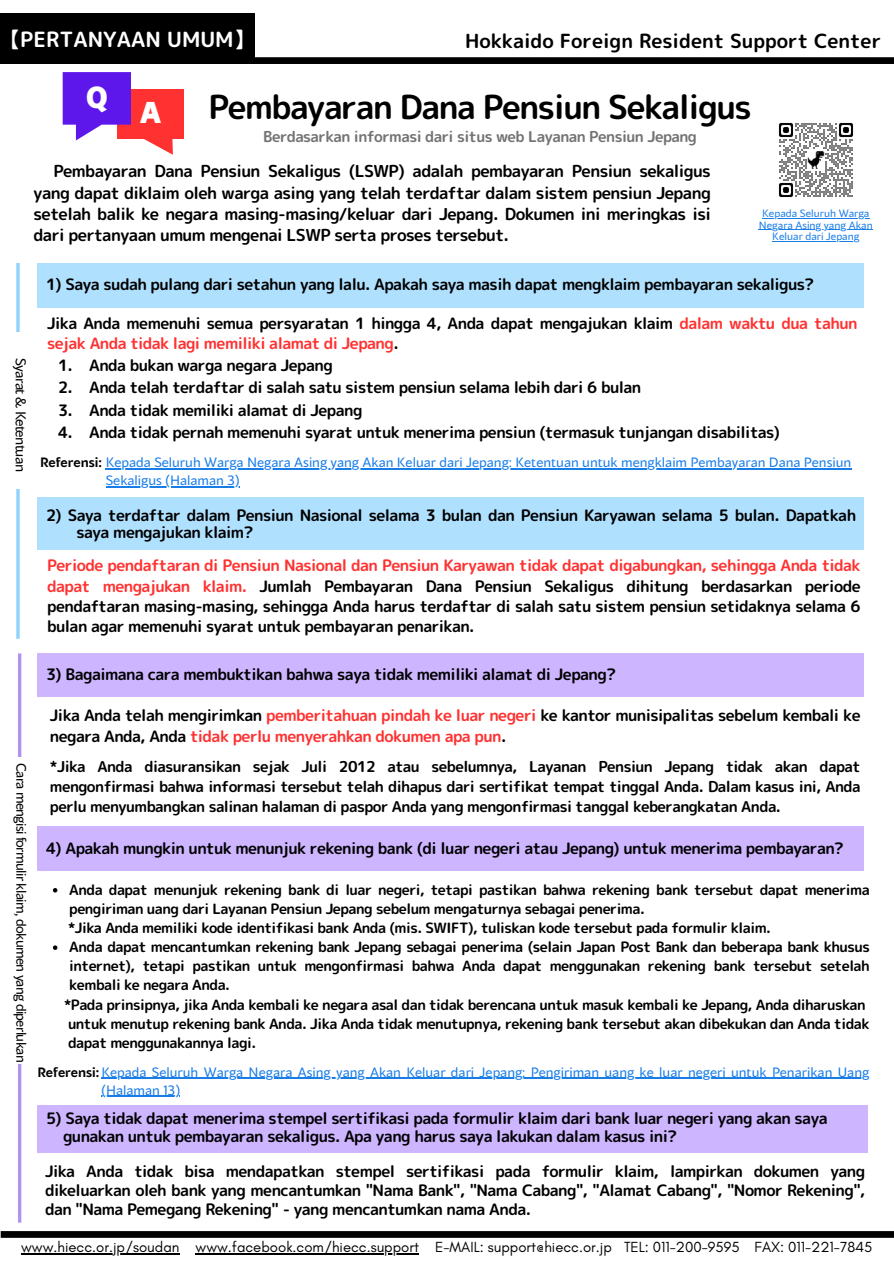
<style>
.page{position:relative;width:894px;height:1264px;background:#fff}
.page>*{position:absolute;margin:0;border:0;box-sizing:border-box;transform-origin:0 0}
.t1{font:33px "rounded mplus 1 p bold";letter-spacing:-.045em;color:#000}
.t2{font:27px "Canva Rodin Cattleya Pro UB";color:#fff}
.t3{font:21px "rounded mplus 1 p bold";color:#fff}
.t4{font:19.5px "rounded mplus 1 p bold";color:#000}
.t5{font:16.5px/21.3px "rounded mplus 1 p bold";letter-spacing:-.035em;color:#000;text-align:justify}
.t6{font:15.75px/20.2px "rounded mplus 1 p bold";letter-spacing:-.035em;color:#000}
.t7{font:15px/20px "rounded mplus 1 p bold";letter-spacing:-.035em;color:#000;text-align:justify}
.t8{font:15px "rounded mplus 1 p bold";letter-spacing:-.035em;color:#737373}
.t9{font:14.85px "Glacial Indifference";color:#000}
.t10{font:14.25px/19.2px "rounded mplus 1 p bold";letter-spacing:-.035em;color:#000}
.t11{font:14.25px "Blacker Sans Pro";letter-spacing:-.045em;color:#000}
.t12{font:13.65px "Blacker Sans Pro";letter-spacing:-.045em;color:#000}
.t13{font:13.5px "Blacker Sans Pro";color:#197de8}
.t14{font:10.5px "Blacker Sans Pro";color:#197de8}
.s1{color:#ff3131}
.s2{font-weight:700;color:#000}
</style>
<div class="page">
<div style="left:6px;top:57px;width:887px;height:7px;background:#000"></div>
<div style="left:0;top:14px;width:254px;height:50px;background:#000"></div>
<svg style="left:1px;top:1231px;width:892px;height:6px;background:#030303"></svg>
<div style="left:118px;top:90px;width:66px;height:49px;background:#ff3131"></div>
<svg style="left:63px;top:72px;width:110px;height:83px"></svg>
<div style="left:37px;top:263px;width:826px;height:44px;background:#afe1ff"></div>
<div style="left:37px;top:498px;width:826px;height:52px;background:#afe1ff"></div>
<div style="left:37px;top:653px;width:826px;height:44px;background:#ceb5ff"></div>
<div style="left:37px;top:826px;width:826px;height:44px;background:#ceb5ff"></div>
<svg style="left:16px;top:263px;width:4px;height:375px"></svg>
<div style="left:9px;top:332px;width:22px;height:156px;background:#fff"></div>
<hr style="left:18px;top:653px;width:3px;height:569px;background:#b291f4">
<div style="left:10px;top:757px;width:21px;height:307px;background:#fff"></div>
<div style="left:37px;top:1105px;width:830px;height:47px;background:#ceb5ff"></div>
<img style="left:778px;top:122px;width:76px;height:76px">
<hr style="left:21px;top:1253px;width:158px;height:1px;background:#000">
<hr style="left:195px;top:1253px;width:224px;height:1px;background:#000">
<svg style="left:53px;top:888px;width:4px;height:4px"></svg>
<svg style="left:53px;top:945px;width:4px;height:4px"></svg>
<hr style="left:106px;top:468px;width:745px;height:1px;background:#197de8">
<hr style="left:106px;top:486px;width:134px;height:1px;background:#197de8">
<hr style="left:101px;top:1077px;width:768px;height:1px;background:#197de8">
<hr style="left:101px;top:1095px;width:79px;height:1px;background:#197de8">
<hr style="left:762px;top:218px;width:107px;height:1px;background:#197de8">
<hr style="left:758px;top:229px;width:114px;height:1px;background:#197de8">
<hr style="left:772px;top:241px;width:87px;height:1px;background:#197de8">
<p class="t3" style="left:-1px;top:24px;width:257px">【PERTANYAAN UMUM】</p>
<h1 class="t4" style="left:465px;top:27px;width:417px">Hokkaido Foreign Resident Support Center</h1>
<h3 class="t2" style="left:86px;top:84px;width:24px">Q</h3>
<p class="t1" style="left:208px;top:84px;width:544px">Pembayaran Dana Pensiun Sekaligus</p>
<h2 class="t2" style="left:140px;top:99px;width:22px">A</h2>
<p class="t8" style="left:263px;top:126px;width:435px">Berdasarkan informasi dari situs web Layanan Pensiun Jepang</p>
<p class="t5" style="left:34px;top:160px;width:678px;text-indent:20px">Pembayaran Dana Pensiun Sekaligus (LSWP) adalah pembayaran Pensiun sekaligus yang dapat diklaim oleh warga asing yang telah terdaftar dalam sistem pensiun Jepang setelah balik ke negara masing-masing/keluar dari Jepang. Dokumen ini meringkas isi dari pertanyaan umum mengenai LSWP serta proses tersebut.</p>
<h4 class="t14" style="left:762px;top:207px;width:109px">Kepada Seluruh Warga</h4>
<p class="t14" style="left:758px;top:218px;width:115px">Negara Asing yang Akan</p>
<h5 class="t14" style="left:772px;top:230px;width:88px">Keluar dari Jepang</h5>
<h4 class="t11" style="left:30px;top:358px;width:115px;rotate:90deg">Syarat &amp; Ketentuan</h4>
<p class="t12" style="left:30px;top:762px;width:301px;rotate:90deg">Cara mengisi formulir klaim, dokumen yang diperlukan</p>
<p class="t6" style="left:46px;top:273px;width:769px">1) Saya sudah pulang dari setahun yang lalu. Apakah saya masih dapat mengklaim pembayaran sekaligus?</p>
<p class="t6" style="left:47px;top:313px;width:811px">Jika Anda memenuhi semua persyaratan 1 hingga 4, Anda dapat mengajukan klaim <span class="s1">dalam waktu dua tahun sejak Anda tidak lagi memiliki alamat di Jepang</span>.</p>
<p class="t6" style="left:58px;top:354px;width:276px">1. Anda bukan warga negara Jepang</p>
<p class="t6" style="left:58px;top:377px;width:584px">2. Anda telah terdaftar di salah satu sistem pensiun selama lebih dari 6 bulan</p>
<p class="t6" style="left:58px;top:399px;width:306px">3. Anda tidak memiliki alamat di Jepang</p>
<p class="t6" style="left:58px;top:422px;width:723px">4. Anda tidak pernah memenuhi syarat untuk menerima pensiun (termasuk tunjangan disabilitas)</p>
<p class="t13" style="left:40px;top:454px;width:812px"><span class="s2">Referensi:</span> Kepada Seluruh Warga Negara Asing yang Akan Keluar dari Jepang: Ketentuan untuk mengklaim Pembayaran Dana Pensiun</p>
<p class="t13" style="left:106px;top:472px;width:135px">Sekaligus (Halaman 3)</p>
<h4 class="t6" style="left:76px;top:506px;width:781px;line-height:16.8px;text-indent:-30px">2) Saya terdaftar dalam Pensiun Nasional selama 3 bulan dan Pensiun Karyawan selama 5 bulan. Dapatkah saya mengajukan klaim?</h4>
<p class="t6" style="left:47px;top:555px;width:814px;text-align:justify"><span class="s1">Periode pendaftaran di Pensiun Nasional dan Pensiun Karyawan tidak dapat digabungkan, sehingga Anda tidak dapat mengajukan klaim.</span> Jumlah Pembayaran Dana Pensiun Sekaligus dihitung berdasarkan periode pendaftaran masing-masing, sehingga Anda harus terdaftar di salah satu sistem pensiun setidaknya selama 6 bulan agar memenuhi syarat untuk pembayaran penarikan.</p>
<p class="t6" style="left:46px;top:663px;width:571px">3) Bagaimana cara membuktikan bahwa saya tidak memiliki alamat di Jepang?</p>
<p class="t6" style="left:50px;top:704px;width:812px;line-height:20.7px">Jika Anda telah mengirimkan <span class="s1">pemberitahuan pindah ke luar negeri</span> ke kantor munisipalitas sebelum kembali ke negara Anda, Anda <span class="s1">tidak perlu menyerahkan dokumen apa pun</span>.</p>
<p class="t7" style="left:50px;top:756px;width:812px">*Jika Anda diasuransikan sejak Juli 2012 atau sebelumnya, Layanan Pensiun Jepang tidak akan dapat mengonfirmasi bahwa informasi tersebut telah dihapus dari sertifikat tempat tinggal Anda. Dalam kasus ini, Anda perlu menyumbangkan salinan halaman di paspor Anda yang mengonfirmasi tanggal keberangkatan Anda.</p>
<h6 class="t6" style="left:46px;top:838px;width:799px">4) Apakah mungkin untuk menunjuk rekening bank (di luar negeri atau Jepang) untuk menerima pembayaran?</h6>
<p class="t10" style="left:69px;top:879px;width:801px">Anda dapat menunjuk rekening bank di luar negeri, tetapi pastikan bahwa rekening bank tersebut dapat menerima pengiriman uang dari Layanan Pensiun Jepang sebelum mengaturnya sebagai penerima.</p>
<p class="t10" style="left:68px;top:918px;width:704px">*Jika Anda memiliki kode identifikasi bank Anda (mis. SWIFT), tuliskan kode tersebut pada formulir klaim.</p>
<p class="t10" style="left:69px;top:937px;width:801px;text-align:justify">Anda dapat mencantumkan rekening bank Jepang sebagai penerima (selain Japan Post Bank dan beberapa bank khusus internet), tetapi pastikan untuk mengonfirmasi bahwa Anda dapat menggunakan rekening bank tersebut setelah kembali ke negara Anda.</p>
<p class="t10" style="left:64px;top:994px;width:806px">*Pada prinsipnya, jika Anda kembali ke negara asal dan tidak berencana untuk masuk kembali ke Jepang, Anda diharuskan untuk menutup rekening bank Anda. Jika Anda tidak menutupnya, rekening bank tersebut akan dibekukan dan Anda tidak</p>
<p class="t10" style="left:68px;top:1032px;width:189px">dapat menggunakannya lagi.</p>
<p class="t13" style="left:37px;top:1063px;width:833px"><span class="s2">Referensi:</span>Kepada Seluruh Warga Negara Asing yang Akan Keluar dari Jepang: Pengiriman uang ke luar negeri untuk Penarikan Uang</p>
<h6 class="t13" style="left:101px;top:1081px;width:80px">(Halaman 13)</h6>
<h6 class="t6" style="left:46px;top:1108px;width:783px">5) Saya tidak dapat menerima stempel sertifikasi pada formulir klaim dari bank luar negeri yang akan saya</h6>
<h4 class="t6" style="left:63px;top:1126px;width:615px">gunakan untuk pembayaran sekaligus. Apa yang harus saya lakukan dalam kasus ini?</h4>
<p class="t6" style="left:45px;top:1161px;width:821px;line-height:19.2px;text-align:justify">Jika Anda tidak bisa mendapatkan stempel sertifikasi pada formulir klaim, lampirkan dokumen yang dikeluarkan oleh bank yang mencantumkan "Nama Bank", "Nama Cabang", "Alamat Cabang", "Nomor Rekening", dan "Nama Pemegang Rekening" - yang mencantumkan nama Anda.</p>
<p class="t9" style="left:21px;top:1237px;width:160px">www.hiecc.or.jp/soudan</p>
<p class="t9" style="left:195px;top:1237px;width:678px">www.facebook.com/hiecc.support E-MAIL: support@hiecc.or.jp TEL: 011-200-9595 FAX: 011-221-7845</p>
</div>
